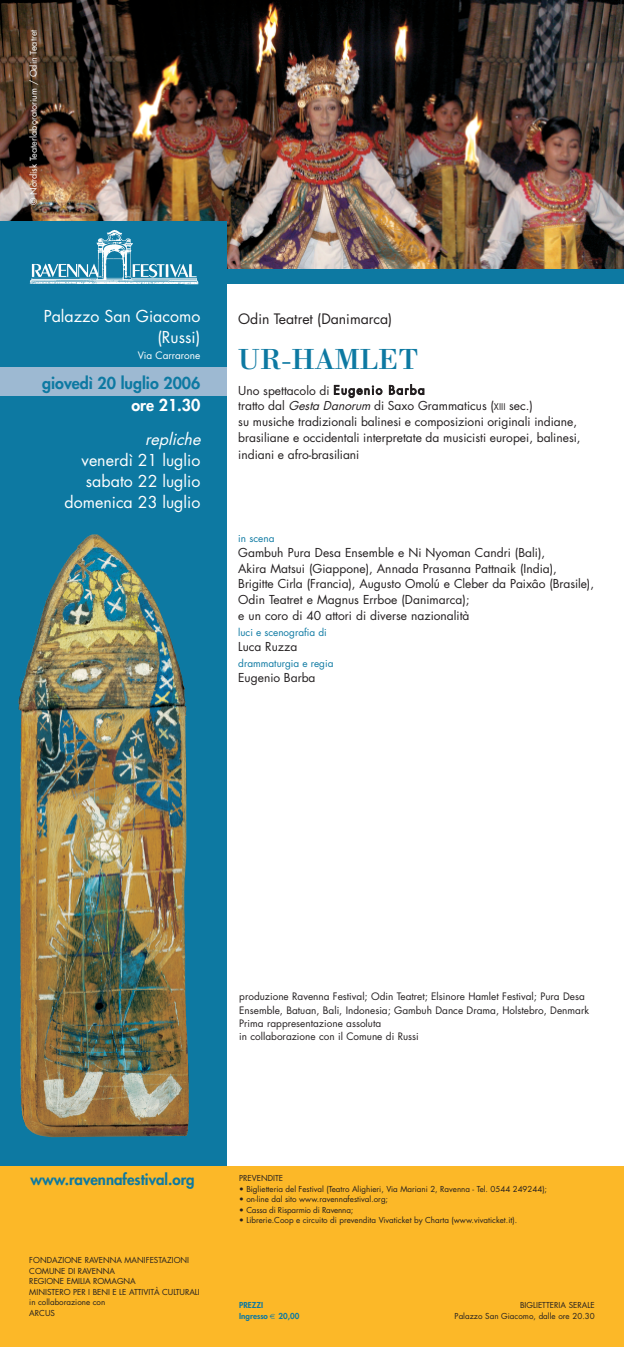
<style>
.page{position:relative;width:624px;height:1347px;background:#fff}
.page>*{position:absolute;margin:0;border:0;box-sizing:border-box;transform-origin:0 0}
.t1{font:30px "Bodoni";color:#0d79a2}
.t2{font:16px/21px "Futura";color:#fff;text-align:right}
.t3{font:800 16px "Futura";color:#0d79a2}
.t4{font:800 16px "Futura";color:#fff}
.t5{font:italic 16px "Futura";color:#fff}
.t6{font:800 15px "Futura";color:#0d79a2}
.t7{font:14px "Futura";color:#231f20}
.t8{font:12px/15.7px "Futura";color:#231f20}
.t9{font:10px/13.1px "Futura";color:#231f20}
.t10{font:10px "Futura";color:#0d79a2}
.t11{font:10px "Futura";color:#fff}
.t12{font:9px "Futura";color:#fff}
.t13{font:8px/10.5px "Futura";color:#231f20}
.t14{font:8px "Futura";letter-spacing:-.02em;color:#231f20}
.t15{font:800 8px/10.7px "Futura";color:#0d79a2}
.s1{font-style:italic}
.s2{font-size:9px}
.s3{font-family:"Techno";font-weight:400}
</style>
<div class="page">
<div style="left:0;top:1165px;width:624px;height:181px;background:#fcb828"></div>
<img style="left:0;top:0;width:624px;height:270px">
<div style="left:0;top:270px;width:624px;height:14px;background:#0d79a2"></div>
<img style="left:0;top:221px;width:227px;height:944px">
<img style="left:103px;top:538px;width:23px;height:21px">
<div style="left:1px;top:226px;width:220px;height:66px;background:#0d79a2"></div>
<img style="left:29px;top:230px;width:169px;height:54px">
<div style="left:0;top:367px;width:227px;height:29px;background:#9db9d2"></div>
<p class="t12" style="left:29px;top:205px;width:177px;rotate:-90deg">© Nordisk Teaterlaboratorium / Odin Teatret</p>
<h2 class="t2" style="left:44px;top:307px;width:158px">Palazzo San Giacomo (Russi)</h2>
<p class="t11" style="left:138px;top:351px;width:64px">Via Carrarone</p>
<h2 class="t3" style="left:42px;top:375px;width:160px">giovedì 20 luglio 2006</h2>
<h2 class="t4" style="left:131px;top:397px;width:70px">ore 21.30</h2>
<h2 class="t5" style="left:145px;top:432px;width:60px">repliche</h2>
<h2 class="t2" style="left:65px;top:451px;width:137px">venerdì 21 luglio sabato 22 luglio domenica 23 luglio</h2>
<p class="t7" style="left:238px;top:312px;width:155px">Odin Teatret (Danimarca)</p>
<h1 class="t1" style="left:238px;top:341px;width:181px">UR-HAMLET</h1>
<p class="t8" style="left:238px;top:383px;width:344px">Uno spettacolo di Eugenio Barba<br>tratto dal <span class="s1">Gesta Danorum</span>di Saxo Grammaticus (<span class="s2">XIII</span> sec.)<br>su musiche tradizionali balinesi e composizioni originali indiane, brasiliane e occidentali interpretate da musicisti europei, balinesi,</p>
<p class="t8" style="left:238px;top:448px;width:123px">indiani e afro-brasiliani</p>
<p class="t10" style="left:238px;top:534px;width:38px">in scena</p>
<p class="t8" style="left:238px;top:545px;width:357px">Gambuh Pura Desa Ensemble e Ni Nyoman Candri (Bali),<br>Akira Matsui (Giappone), Annada Prasanna Pattnaik (India), Brigitte Cirla (Francia), Augusto Omolú e Cleber da Paixâo (Brasile), Odin Teatret e Magnus Errboe (Danimarca);<br>e un coro di 40 attori di diverse nazionalità</p>
<p class="t10" style="left:238px;top:628px;width:90px">luci e scenografia di</p>
<p class="t8" style="left:238px;top:640px;width:61px">Luca Ruzza</p>
<p class="t10" style="left:238px;top:659px;width:97px">drammaturgia e regia</p>
<p class="t8" style="left:238px;top:671px;width:79px">Eugenio Barba</p>
<p class="t9" style="left:239px;top:991px;width:351px">produzione Ravenna Festival; Odin Teatret; Elsinore Hamlet Festival; Pura Desa Ensemble, Batuan, Bali, Indonesia; Gambuh Dance Drama, Holstebro, Denmark Prima rappresentazione assoluta<br>in collaborazione con il Comune di Russi</p>
<p class="t6" style="left:30px;top:1171px;width:166px">www.ravennafestival.org</p>
<p class="t13" style="left:239px;top:1173px;width:45px">PREVENDITE</p>
<p class="t13" style="left:239px;top:1184px;width:309px">• Biglietteria del Festival (Teatro Alighieri, Via Mariani 2, Ravenna - Tel. 0544 249244);</p>
<p class="t13" style="left:239px;top:1194px;width:150px">• on-line dal sito www.ravennafestival.org;</p>
<p class="t14" style="left:239px;top:1206px;width:115px">• Cassa di Risparmio di Ravenna;</p>
<p class="t13" style="left:239px;top:1215px;width:279px">• Librerie.Coop e circuito di prevendita Vivaticket by Charta (www.vivaticket.it).</p>
<p class="t13" style="left:29px;top:1255px;width:172px">FONDAZIONE RAVENNA MANIFESTAZIONI<br>COMUNE DI RAVENNA<br>REGIONE EMILIA ROMAGNA<br>MINISTERO PER I BENI E LE ATTIVITÀ CULTURALI in collaborazione con<br>ARCUS</p>
<p class="t15" style="left:239px;top:1300px;width:62px">PREZZI<br>Ingresso <span class="s3">€</span> 20,00</p>
<p class="t13" style="left:454px;top:1300px;width:141px;text-align:right">BIGLIETTERIA SERALE<br>Palazzo San Giacomo, dalle ore 20.30</p>
</div>
